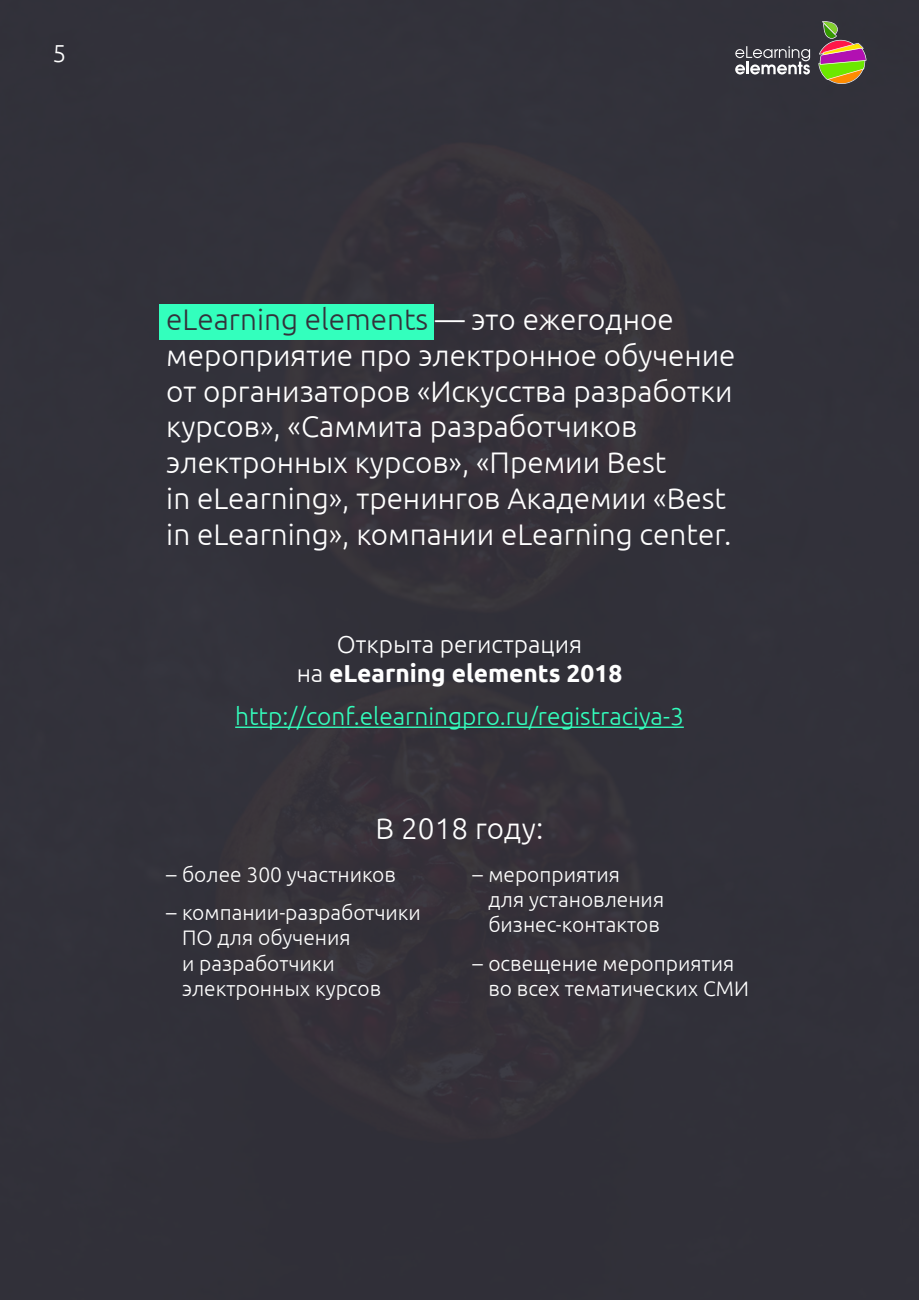
<style>
.page{position:relative;width:919px;height:1300px;background:#fff}
.page>*{position:absolute;margin:0;border:0;box-sizing:border-box;transform-origin:0 0}
.ZZ{font:300 29.75px/35.7px "Ubuntu";color:#fff}
.osn{font:300 29.75px "Ubuntu";color:#fff}
.osn-2{font:300 24.5px "Ubuntu";color:#33ffbd}
.osn-3{font:700 24.5px/29.4px "Ubuntu";color:#fff;text-align:center}
.t1{font:300 24.5px "Ubuntu";color:#fff}
.t2{font:300 21px/25.2px "Ubuntu";color:#fff}
.s1{color:#33323b}
.s2{font-weight:300}
</style>
<div class="page">
<div style="left:0;top:0;width:919px;height:1299px;background:#33323b"></div>
<div style="left:160px;top:304px;width:274px;height:36px;background:#33ffbd"></div>
<hr style="left:235px;top:726px;width:449px;height:2px;background:#33ffbd">
<svg style="left:818px;top:21px;width:48px;height:63px"></svg>
<svg style="left:735px;top:46px;width:75px;height:28px"></svg>
<p class="t1" style="left:52px;top:39px;width:15px">5</p>
<p class="ZZ" style="left:166px;top:301px;width:571px"><span class="s1">eLearning elements</span> — это ежегодное мероприятие про электронное обучение от организаторов «Искусства разработки курсов», «Саммита разработчиков электронных курсов», «Премии Best<br>in eLearning», тренингов Академии «Best in eLearning», компании eLearning center.</p>
<p class="osn-3" style="left:297px;top:629px;width:327px"><span class="s2">Открыта регистрация<br>на</span> eLearning elements 2018</p>
<p class="osn-2" style="left:235px;top:701px;width:450px">http://conf.elearningpro.ru/registraciya-3</p>
<p class="osn" style="left:375px;top:810px;width:169px">В 2018 году:</p>
<p class="t2" style="left:166px;top:861px;width:231px">– более 300 участников</p>
<p class="t2" style="left:182px;top:899px;width:240px;text-indent:-16px">– компании-разработчики<br>ПО для обучения<br>и разработчики электронных курсов</p>
<p class="t2" style="left:488px;top:861px;width:177px;text-indent:-16px">– мероприятия<br>для установления бизнес-контактов</p>
<p class="t2" style="left:488px;top:949px;width:262px;text-indent:-16px">– освещение мероприятия во всех тематических СМИ</p>
</div>
